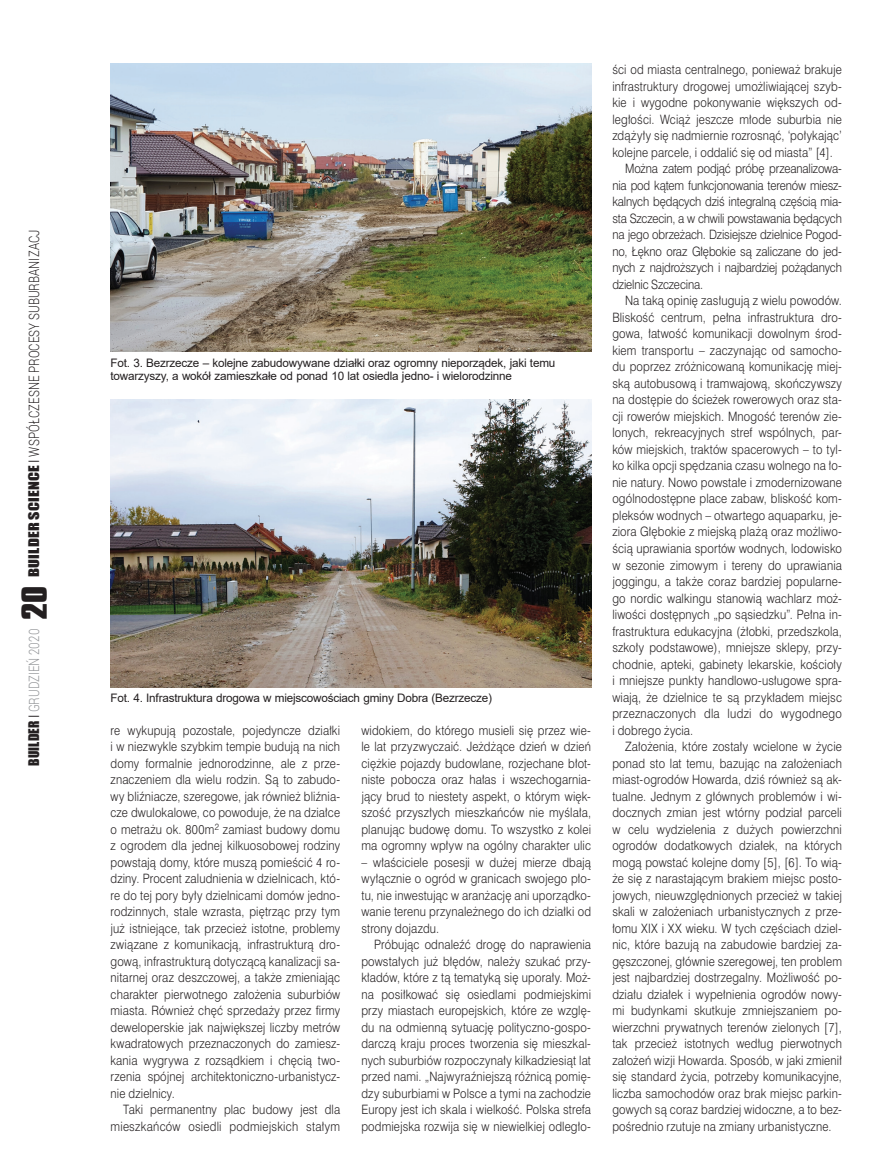
<style>
.page{position:relative;width:893px;height:1170px;background:#fff}
.page>*{position:absolute;margin:0;border:0;box-sizing:border-box;transform-origin:0 0}
.t1{font:300 14.25px "Roboto";letter-spacing:.005em;color:#231f20;scale:.8 1}
.t2{font:300 14.25px "Roboto";color:#939598;scale:.8 1}
.tekst_swiss{font:12px/16.5px "Swis 721 Lt PL";letter-spacing:.015em;color:#231f20;text-align:justify;scale:.89 1}
.Fot_podpis{font:11.7px/13.5px "Arial";letter-spacing:-.015em;color:#231f20}
.s1{font-family:"Impact";font-weight:400;font-size:13.5px}
.s2{font-family:"Swis 721 Lt PL";font-weight:400;font-size:13.5px}
.s3{font-family:"Impact";font-weight:400;font-size:13.5px;color:#231f20}
.s4{font-family:"Swis 721 Lt PL";font-weight:400;font-size:13.5px;color:#231f20}
.s5{font-family:"Compacta PL";font-weight:700;font-size:30px;color:#231f20}
</style>
<div class="page">
<img style="left:111px;top:64px;width:480px;height:287px">
<img style="left:111px;top:400px;width:480px;height:287px">
<p class="t1" style="left:24px;top:577px;width:436px;rotate:-90deg"><span class="s1">BUILDER SCIENCE</span> <span class="s2">I</span> WSPÓŁCZESNE PROCESY SUBURBANIZACJ</p>
<p class="t2" style="left:24px;top:765px;width:226px;rotate:-90deg"><span class="s3">BUILDER</span> <span class="s4">I</span> GRUDZIEŃ 2020 <span class="s5">20</span></p>
<p class="Fot_podpis" style="left:111px;top:355px;width:446px">Fot. 3. Bezrzecze – kolejne zabudowywane działki oraz ogromny nieporządek, jaki temu towarzyszy, a wokół zamieszkałe od ponad 10 lat osiedla jedno- i wielorodzinne</p>
<p class="Fot_podpis" style="left:111px;top:691px;width:383px">Fot. 4. Infrastruktura drogowa w miejscowościach gminy Dobra (Bezrzecze)</p>
<p class="tekst_swiss" style="left:111px;top:721px;width:259px">re wykupują pozostałe, pojedyncze działki i w niezwykle szybkim tempie budują na nich domy formalnie jednorodzinne, ale z prze&shy;znaczeniem dla wielu rodzin. Są to zabudo&shy;wy bliźniacze, szeregowe, jak również bliźnia&shy;cze dwulokalowe, co powoduje, że na działce o metrażu ok. 800m<sup>2</sup> zamiast budowy domu z ogrodem dla jednej kilkuosobowej rodziny powstają domy, które muszą pomieścić 4 ro&shy;dziny. Procent zaludnienia w dzielnicach, któ&shy;re do tej pory były dzielnicami domów jedno&shy;rodzinnych, stale wzrasta, piętrząc przy tym już istniejące, tak przecież istotne, problemy związane z komunikacją, infrastrukturą dro&shy;gową, infrastrukturą dotyczącą kanalizacji sa&shy;nitarnej oraz deszczowej, a także zmieniając charakter pierwotnego założenia suburbiów miasta. Również chęć sprzedaży przez firmy deweloperskie jak największej liczby metrów kwadratowych przeznaczonych do zamiesz&shy;kania wygrywa z rozsądkiem i chęcią two&shy;rzenia spójnej architektoniczno-urbanistycz&shy;nie dzielnicy.</p>
<p class="tekst_swiss" style="left:111px;top:1101px;width:259px;text-align:right">Taki permanentny plac budowy jest dla mieszkańców osiedli podmiejskich stałym</p>
<p class="tekst_swiss" style="left:361px;top:721px;width:259px">widokiem, do którego musieli się przez wie&shy;le lat przyzwyczaić. Jeżdżące dzień w dzień ciężkie pojazdy budowlane, rozjechane błot&shy;niste pobocza oraz hałas i wszechogarnia&shy;jący brud to niestety aspekt, o którym więk&shy;szość przyszłych mieszkańców nie myślała, planując budowę domu. To wszystko z kolei ma ogromny wpływ na ogólny charakter ulic</p>
<p class="tekst_swiss" style="left:361px;top:853px;width:259px">– właściciele posesji w dużej mierze dbają wyłącznie o ogród w granicach swojego pło&shy;tu, nie inwestując w aranżację ani uporządko&shy;wanie terenu przynależnego do ich działki od strony dojazdu.</p>
<p class="tekst_swiss" style="left:361px;top:936px;width:259px;text-indent:13px">Próbując odnaleźć drogę do naprawienia powstałych już błędów, należy szukać przy&shy;kładów, które z tą tematyką się uporały. Moż&shy;na posiłkować się osiedlami podmiejskimi przy miastach europejskich, które ze wzglę&shy;du na odmienną sytuację polityczno-gospo&shy;darczą kraju proces tworzenia się mieszkal&shy;nych suburbiów rozpoczynały kilkadziesiąt lat przed nami. „Najwyraźniejszą różnicą pomię&shy;dzy suburbiami w Polsce a tymi na zachodzie Europy jest ich skala i wielkość. Polska strefa podmiejska rozwija się w niewielkiej odległo-</p>
<p class="tekst_swiss" style="left:612px;top:61px;width:260px">ści od miasta centralnego, ponieważ brakuje infrastruktury drogowej umożliwiającej szyb&shy;kie i wygodne pokonywanie większych od&shy;ległości. Wciąż jeszcze młode suburbia nie zdążyły się nadmiernie rozrosnąć, ‘połykając’ kolejne parcele, i oddalić się od miasta” [4].</p>
<p class="tekst_swiss" style="left:612px;top:160px;width:259px;text-indent:13px">Można zatem podjąć próbę przeanalizowa&shy;nia pod kątem funkcjonowania terenów miesz&shy;kalnych będących dziś integralną częścią mia&shy;sta Szczecin, a w chwili powstawania będących na jego obrzeżach. Dzisiejsze dzielnice Pogod&shy;no, Łękno oraz Głębokie są zaliczane do jed&shy;nych z najdroższych i najbardziej pożądanych dzielnic Szczecina.</p>
<p class="tekst_swiss" style="left:612px;top:292px;width:259px;text-indent:13px">Na taką opinię zasługują z wielu powodów.<br>Bliskość centrum, pełna infrastruktura dro&shy;gowa, łatwość komunikacji dowolnym środ&shy;kiem transportu – zaczynając od samocho&shy;du poprzez zróżnicowaną komunikację miej&shy;ską autobusową i tramwajową, skończywszy na dostępie do ścieżek rowerowych oraz sta&shy;cji rowerów miejskich. Mnogość terenów zie&shy;lonych, rekreacyjnych stref wspólnych, par&shy;ków miejskich, traktów spacerowych – to tyl&shy;ko kilka opcji spędzania czasu wolnego na ło&shy;nie natury. Nowo powstałe i zmodernizowane ogólnodostępne place zabaw, bliskość kom&shy;pleksów wodnych – otwartego aquaparku, je&shy;ziora Głębokie z miejską plażą oraz możliwo&shy;ścią uprawiania sportów wodnych, lodowisko w sezonie zimowym i tereny do uprawiania joggingu, a także coraz bardziej popularne&shy;go nordic walkingu stanowią wachlarz moż&shy;liwości dostępnych „po sąsiedzku”. Pełna in&shy;frastruktura edukacyjna (żłobki, przedszkola, szkoły podstawowe), mniejsze sklepy, przy&shy;chodnie, apteki, gabinety lekarskie, kościoły i mniejsze punkty handlowo-usługowe spra&shy;wiają, że dzielnice te są przykładem miejsc przeznaczonych dla ludzi do wygodnego i dobrego życia.</p>
<p class="tekst_swiss" style="left:612px;top:738px;width:259px;text-indent:13px">Założenia, które zostały wcielone w życie ponad sto lat temu, bazując na założeniach miast-ogrodów Howarda, dziś również są ak&shy;tualne. Jednym z głównych problemów i wi&shy;docznych zmian jest wtórny podział parceli w celu wydzielenia z dużych powierzchni ogrodów dodatkowych działek, na których mogą powstać kolejne domy [5], [6]. To wią&shy;że się z narastającym brakiem miejsc posto&shy;jowych, nieuwzględnionych przecież w takiej skali w założeniach urbanistycznych z prze&shy;łomu XIX i XX wieku. W tych częściach dziel&shy;nic, które bazują na zabudowie bardziej za&shy;gęszczonej, głównie szeregowej, ten problem jest najbardziej dostrzegalny. Możliwość po&shy;działu działek i wypełnienia ogrodów nowy&shy;mi budynkami skutkuje zmniejszaniem po&shy;wierzchni prywatnych terenów zielonych [7], tak przecież istotnych według pierwotnych założeń wizji Howarda. Sposób, w jaki zmienił się standard życia, potrzeby komunikacyjne, liczba samochodów oraz brak miejsc parkin&shy;gowych są coraz bardziej widoczne, a to bez&shy;pośrednio rzutuje na zmiany urbanistyczne.</p>
</div>
